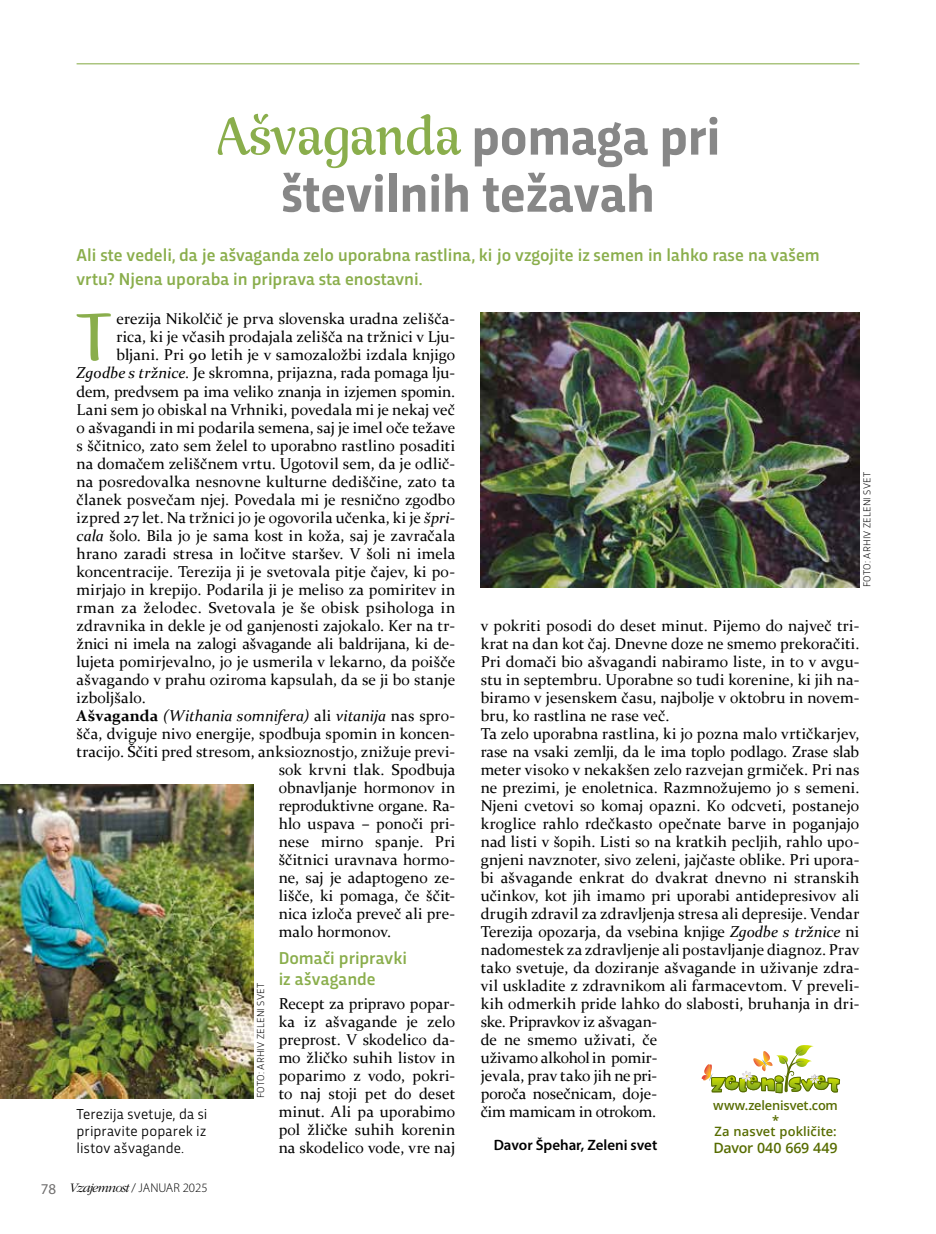
<style>
.page{position:relative;width:936px;height:1234px;background:#fff}
.page>*{position:absolute;margin:0;border:0;box-sizing:border-box;transform-origin:0 0}
.t1{font:67.35px "Rumba Std Large";color:#8aae4c}
.t2{font:54px "Rumba Std Large";color:#8aae4c;scale:.96 1}
.t3{font:700 54px "Trasandina";color:#878787;scale:.96 1}
.t4{font:500 18px/24px "Trasandina";color:#8aae4c}
.t5{font:15.75px/18px "Constantia";letter-spacing:.005em;color:#000;text-align:justify}
.t6{font:italic 15.75px "Constantia";letter-spacing:-.005em;color:#000}
.t7{font:15.75px "Constantia";letter-spacing:.025em;color:#000}
.t8{font:15px/17.2px "Trasandina";letter-spacing:.01em;color:#000;text-align:justify}
.t9{font:600 15px "Myriad Pro";color:#000}
.t10{font:600 14.25px "Open Sans";letter-spacing:-.02em;color:#576c00}
.t11{font:600 12.9px/15.6px "Open Sans";letter-spacing:-.015em;color:#576c00;text-align:center}
.t12{font:600 12.9px "Open Sans";letter-spacing:.005em;color:#576c00}
.t13{font:300 12.75px "Myriad Pro";color:#000}
.t14{font:300 10.5px "Trasandina";letter-spacing:.03em;color:#000}
.s1{font-family:"Trasandina";font-weight:700;color:#878787}
.s2{font-style:italic}
.s3{font-weight:700;font-style:normal}
.s4{font-style:normal}
.s5{font-weight:400;font-size:15px;color:#706f6f}
.s6{font-family:"ITC Garamond Std";font-style:italic;font-size:13.5px}
</style>
<div class="page">
<svg style="left:701px;top:1045px;width:139px;height:49px"></svg>
<hr style="left:77px;top:63px;width:782px;height:1px;background:#8aae4c">
<img style="left:480px;top:312px;width:379px;height:275px">
<img style="left:0;top:784px;width:253px;height:314px">
<h2 class="t2" style="left:216px;top:104px;width:527px">Ašvaganda <span class="s1">pomaga pri</span></h2>
<h2 class="t3" style="left:281px;top:153px;width:390px">številnih težavah</h2>
<p class="t4" style="left:77px;top:241px;width:744px">Ali ste vedeli, da je ašvaganda zelo uporabna rastlina, ki jo vzgojite iz semen in lahko rase na vašem vrtu? Njena uporaba in priprava sta enostavni.</p>
<h1 class="t1" style="left:76px;top:298px;width:38px">T</h1>
<p class="t5" style="left:116px;top:309px;width:340px">erezija Nikolčič je prva slovenska uradna zelišča-</p>
<p class="t5" style="left:116px;top:327px;width:340px">rica, ki je včasih prodajala zelišča na tržnici v Lju-</p>
<p class="t5" style="left:116px;top:345px;width:340px">bljani. Pri 90 letih je v samozaložbi izdala knjigo</p>
<p class="t5" style="left:77px;top:363px;width:380px"><span class="s2">Zgodbe s tržnice.</span> Je skromna, prijazna, rada pomaga lju-</p>
<p class="t5" style="left:77px;top:381px;width:380px">dem, predvsem pa ima veliko znanja in izjemen spomin.</p>
<p class="t5" style="left:77px;top:399px;width:380px">Lani sem jo obiskal na Vrhniki, povedala mi je nekaj več</p>
<p class="t5" style="left:77px;top:417px;width:380px">o ašvagandi in mi podarila semena, saj je imel oče težave</p>
<p class="t5" style="left:77px;top:435px;width:380px">s ščitnico, zato sem želel to uporabno rastlino posaditi</p>
<p class="t5" style="left:77px;top:453px;width:380px">na domačem zeliščnem vrtu. Ugotovil sem, da je odlič-</p>
<p class="t5" style="left:77px;top:471px;width:380px">na posredovalka nesnovne kulturne dediščine, zato ta</p>
<p class="t5" style="left:77px;top:489px;width:380px">članek posvečam njej. Povedala mi je resnično zgodbo</p>
<p class="t5" style="left:77px;top:507px;width:380px">izpred 27 let. Na tržnici jo je ogovorila učenka, ki je <span class="s2">špri-</span></p>
<p class="t5" style="left:77px;top:525px;width:380px"><span class="s2">cala</span> šolo. Bila jo je sama kost in koža, saj je zavračala</p>
<p class="t5" style="left:77px;top:543px;width:380px">hrano zaradi stresa in ločitve staršev. V šoli ni imela</p>
<p class="t5" style="left:77px;top:561px;width:380px">koncentracije. Terezija ji je svetovala pitje čajev, ki po-</p>
<p class="t5" style="left:77px;top:579px;width:380px">mirjajo in krepijo. Podarila ji je meliso za pomiritev in</p>
<p class="t7" style="left:77px;top:596px;width:380px">rman za želodec. Svetovala je še obisk psihologa in</p>
<p class="t5" style="left:77px;top:615px;width:380px">zdravnika in dekle je od ganjenosti zajokalo. Ker na tr-</p>
<p class="t5" style="left:77px;top:633px;width:380px">žnici ni imela na zalogi ašvagande ali baldrijana, ki de-</p>
<p class="t5" style="left:77px;top:651px;width:380px">lujeta pomirjevalno, jo je usmerila v lekarno, da poišče</p>
<p class="t5" style="left:77px;top:669px;width:380px">ašvagando v prahu oziroma kapsulah, da se ji bo stanje</p>
<p class="t5" style="left:77px;top:687px;width:71px">izboljšalo.</p>
<p class="t6" style="left:77px;top:704px;width:380px"><span class="s3">Ašvaganda</span> (Withania somnifera) <span class="s4">ali</span> vitanija <span class="s4">nas spro-</span></p>
<p class="t5" style="left:77px;top:723px;width:380px">šča, dviguje nivo energije, spodbuja spomin in koncen-</p>
<p class="t5" style="left:77px;top:741px;width:380px">tracijo. Ščiti pred stresom, anksioznostjo, znižuje previ-</p>
<p class="t14" style="left:859px;top:587px;width:117px;rotate:-90deg">FOTO: ARHIV ZELENI SVET</p>
<p class="t5" style="left:480px;top:615px;width:380px;text-align:left">v pokriti posodi do deset minut. Pijemo do največ tri&shy;krat na dan kot čaj. Dnevne doze ne smemo prekoračiti.<br>Pri domači bio ašvagandi nabiramo liste, in to v avgu&shy;stu in septembru. Uporabne so tudi korenine, ki jih na&shy;biramo v jesenskem času, najbolje v oktobru in novem&shy;bru, ko rastlina ne rase več.<br>Ta zelo uporabna rastlina, ki jo pozna malo vrtičkarjev, rase na vsaki zemlji, da le ima toplo podlago. Zrase slab meter visoko v nekakšen zelo razvejan grmiček. Pri nas ne prezimi, je enoletnica. Razmnožujemo jo s semeni.<br>Njeni cvetovi so komaj opazni. Ko odcveti, postanejo kroglice rahlo rdečkasto opečnate barve in poganjajo nad listi v šopih. Listi so na kratkih pecljih, rahlo upo&shy;gnjeni navznoter, sivo zeleni, jajčaste oblike. Pri upora&shy;bi ašvagande enkrat do dvakrat dnevno ni stranskih učinkov, kot jih imamo pri uporabi antidepresivov ali drugih zdravil za zdravljenja stresa ali depresije. Vendar Terezija opozarja, da vsebina knjige <span class="s2">Zgodbe s tržnice</span> ni nadomestek za zdravljenje ali postavljanje diagnoz. Prav tako svetuje, da doziranje ašvagande in uživanje zdra&shy;vil uskladite z zdravnikom ali farmacevtom. V preveli&shy;kih odmerkih pride lahko do slabosti, bruhanja in dri-</p>
<p class="t5" style="left:279px;top:759px;width:178px">sok krvni tlak. Spodbuja obnavljanje hormonov in reproduktivne organe. Ra&shy;hlo uspava – ponoči pri&shy;nese mirno spanje. Pri ščitnici uravnava hormo&shy;ne, saj je adaptogeno ze&shy;lišče, ki pomaga, če ščit&shy;nica izloča preveč ali pre&shy;malo hormonov.</p>
<p class="t4" style="left:279px;top:945px;width:130px;line-height:21px">Domači pripravki iz ašvagande</p>
<p class="t5" style="left:279px;top:993px;width:178px">Recept za pripravo popar&shy;ka iz ašvagande je zelo preprost. V skodelico da&shy;mo žličko suhih listov in poparimo z vodo, pokri&shy;to naj stoji pet do deset minut. Ali pa uporabimo pol žličke suhih korenin na skodelico vode, vre naj</p>
<p class="t14" style="left:253px;top:1098px;width:117px;rotate:-90deg">FOTO: ARHIV ZELENI SVET</p>
<p class="t5" style="left:480px;top:1011px;width:178px">ske. Pripravkov iz ašvagan&shy;de ne smemo uživati, če uživamo alkohol in pomir&shy;jevala, prav tako jih ne pri&shy;poroča nosečnicam, doje&shy;čim mamicam in otrokom.</p>
<p class="t9" style="left:493px;top:1135px;width:165px">Davor Špehar, Zeleni svet</p>
<p class="t11" style="left:713px;top:1096px;width:126px">www.zelenisvet.com *</p>
<p class="t12" style="left:714px;top:1122px;width:124px">Za nasvet pokličite:</p>
<p class="t10" style="left:713px;top:1137px;width:126px">Davor 040 669 449</p>
<p class="t8" style="left:77px;top:1103px;width:132px">Terezija svetuje, da si pripravite poparek iz listov ašvagande.</p>
<p class="t13" style="left:41px;top:1179px;width:168px"><span class="s5">78</span> <span class="s6">Vzajemnost</span> / JANUAR 2025</p>
</div>
